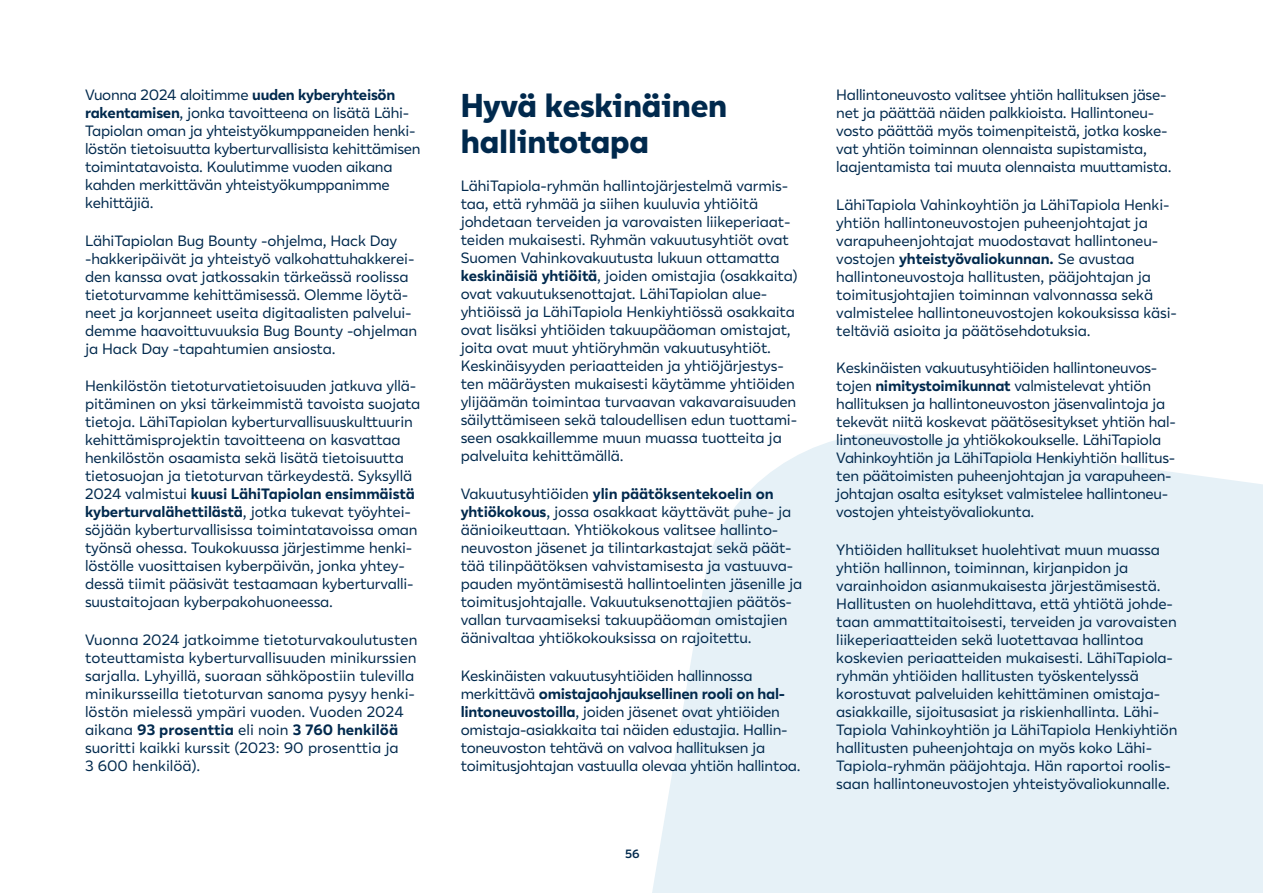
<style>
.page{position:relative;width:1263px;height:893px;background:#fff}
.page>*{position:absolute;margin:0;border:0;box-sizing:border-box;transform-origin:0 0}
.t1{font:800 33px/36px "Lahi Tapiola Sans";letter-spacing:-.005em;color:#00294d}
.Leipis_ei_sisennystä{font:15px/18px "Lahi Tapiola Sans";letter-spacing:-.01em;color:#00294d}
.t2{font:600 12px "Lahi Tapiola Sans";color:#00294d}
.s1{font-weight:700}
</style>
<div class="page">
<svg style="left:652px;top:434px;width:611px;height:459px;background:#e8f2f7"></svg>
<p class="Leipis_ei_sisennystä" style="left:85px;top:85px;width:337px">Vuonna 2024 aloitimme <span class="s1">uuden kyberyhteisön rakentamisen</span>, jonka tavoitteena on lisätä Lähi-Tapiolan oman ja yhteistyökumppaneiden henki&shy;löstön tietoisuutta kyberturvallisista kehittämisen toimintatavoista. Koulutimme vuoden aikana kahden merkittävän yhteistyökumppanimme kehittäjiä.</p>
<p class="Leipis_ei_sisennystä" style="left:85px;top:230px;width:334px">LähiTapiolan Bug Bounty -ohjelma, Hack Day -hakkeripäivät ja yhteistyö valkohattuhakkerei&shy;den kanssa ovat jatkossakin tärkeässä roolissa tietoturvamme kehittämisessä. Olemme löytä&shy;neet ja korjanneet useita digitaalisten palvelui&shy;demme haavoittuvuuksia Bug Bounty -ohjelman ja Hack Day -tapahtumien ansiosta.</p>
<p class="Leipis_ei_sisennystä" style="left:85px;top:376px;width:337px">Henkilöstön tietoturvatietoisuuden jatkuva yllä&shy;pitäminen on yksi tärkeimmistä tavoista suojata tietoja. LähiTapiolan kyberturvallisuuskulttuurin kehittämisprojektin tavoitteena on kasvattaa henkilöstön osaamista sekä lisätä tietoisuutta tietosuojan ja tietoturvan tärkeydestä. Syksyllä 2024 valmistui <span class="s1">kuusi LähiTapiolan ensimmäistä kyberturvalähettilästä</span>, jotka tukevat työyhtei&shy;söjään kyberturvallisissa toimintatavoissa oman työnsä ohessa. Toukokuussa järjestimme henki&shy;löstölle vuosittaisen kyberpäivän, jonka yhtey&shy;dessä tiimit pääsivät testaamaan kyberturvalli&shy;suustaitojaan kyberpakohuoneessa.</p>
<p class="Leipis_ei_sisennystä" style="left:85px;top:630px;width:334px">Vuonna 2024 jatkoimme tietoturvakoulutusten toteuttamista kyberturvallisuuden minikurssien sarjalla. Lyhyillä, suoraan sähköpostiin tulevilla minikursseilla tietoturvan sanoma pysyy henki&shy;löstön mielessä ympäri vuoden. Vuoden 2024 aikana <span class="s1">93 prosenttia</span> eli noin <span class="s1">3 760 henkilöä </span>suoritti kaikki kurssit (2023: 90 prosenttia ja<br>3 600 henkilöä).</p>
<h3 class="t1" style="left:461px;top:84px;width:268px">Hyvä keskinäinen hallintotapa</h3>
<p class="Leipis_ei_sisennystä" style="left:461px;top:176px;width:338px">LähiTapiola-ryhmän hallintojärjestelmä varmis&shy;taa, että ryhmää ja siihen kuuluvia yhtiöitä johdetaan terveiden ja varovaisten liikeperiaat&shy;teiden mukaisesti. Ryhmän vakuutusyhtiöt ovat Suomen Vahinkovakuutusta lukuun ottamatta <span class="s1">keskinäisiä yhtiöitä</span>, joiden omistajia (osakkaita) ovat vakuutuksenottajat. LähiTapiolan alue&shy;yhtiöissä ja LähiTapiola Henkiyhtiössä osakkaita ovat lisäksi yhtiöiden takuupääoman omistajat, joita ovat muut yhtiöryhmän vakuutusyhtiöt.<br>Keskinäisyyden periaatteiden ja yhtiöjärjestys&shy;ten määräysten mukaisesti käytämme yhtiöiden ylijäämän toimintaa turvaavan vakavaraisuuden säilyttämiseen sekä taloudellisen edun tuottami&shy;seen osakkaillemme muun muassa tuotteita ja palveluita kehittämällä.</p>
<p class="Leipis_ei_sisennystä" style="left:461px;top:484px;width:343px">Vakuutusyhtiöiden <span class="s1">ylin päätöksentekoelin on yhtiökokous</span>, jossa osakkaat käyttävät puhe- ja äänioikeuttaan. Yhtiökokous valitsee hallinto&shy;neuvoston jäsenet ja tilintarkastajat sekä päät&shy;tää tilinpäätöksen vahvistamisesta ja vastuuva&shy;pauden myöntämisestä hallintoelinten jäsenille ja toimitusjohtajalle. Vakuutuksenottajien päätös&shy;vallan turvaamiseksi takuupääoman omistajien äänivaltaa yhtiökokouksissa on rajoitettu.</p>
<p class="Leipis_ei_sisennystä" style="left:461px;top:666px;width:341px">Keskinäisten vakuutusyhtiöiden hallinnossa merkittävä <span class="s1">omistajaohjauksellinen rooli on hal&shy;lintoneuvostoilla</span>, joiden jäsenet ovat yhtiöiden omistaja-asiakkaita tai näiden edustajia. Hallin&shy;toneuvoston tehtävä on valvoa hallituksen ja toimitusjohtajan vastuulla olevaa yhtiön hallintoa.</p>
<p class="t2" style="left:625px;top:845px;width:16px">56</p>
<p class="Leipis_ei_sisennystä" style="left:836px;top:85px;width:337px">Hallintoneuvosto valitsee yhtiön hallituksen jäse&shy;net ja päättää näiden palkkioista. Hallintoneu&shy;vosto päättää myös toimenpiteistä, jotka koske&shy;vat yhtiön toiminnan olennaista supistamista, laajentamista tai muuta olennaista muuttamista.</p>
<p class="Leipis_ei_sisennystä" style="left:836px;top:194px;width:342px">LähiTapiola Vahinkoyhtiön ja LähiTapiola Henki&shy;yhtiön hallintoneuvostojen puheenjohtajat ja varapuheenjohtajat muodostavat hallintoneu&shy;vostojen <span class="s1">yhteistyövaliokunnan.</span> Se avustaa hallintoneuvostoja hallitusten, pääjohtajan ja toimitusjohtajien toiminnan valvonnassa sekä valmistelee hallintoneuvostojen kokouksissa käsi&shy;teltäviä asioita ja päätösehdotuksia.</p>
<p class="Leipis_ei_sisennystä" style="left:836px;top:358px;width:341px">Keskinäisten vakuutusyhtiöiden hallintoneuvos&shy;tojen <span class="s1">nimitystoimikunnat</span> valmistelevat yhtiön hallituksen ja hallintoneuvoston jäsenvalintoja ja tekevät niitä koskevat päätösesitykset yhtiön hal&shy;lintoneuvostolle ja yhtiökokoukselle. LähiTapiola Vahinkoyhtiön ja LähiTapiola Henkiyhtiön hallitus&shy;ten päätoimisten puheenjohtajan ja varapuheen&shy;johtajan osalta esitykset valmistelee hallintoneu&shy;vostojen yhteistyövaliokunta.</p>
<p class="Leipis_ei_sisennystä" style="left:836px;top:540px;width:343px">Yhtiöiden hallitukset huolehtivat muun muassa yhtiön hallinnon, toiminnan, kirjanpidon ja varainhoidon asianmukaisesta järjestämisestä.<br>Hallitusten on huolehdittava, että yhtiötä johde&shy;taan ammattitaitoisesti, terveiden ja varovaisten liikeperiaatteiden sekä luotettavaa hallintoa koskevien periaatteiden mukaisesti. LähiTapiola&shy;ryhmän yhtiöiden hallitusten työskentelyssä korostuvat palveluiden kehittäminen omistaja&shy;asiakkaille, sijoitusasiat ja riskienhallinta. Lähi-Tapiola Vahinkoyhtiön ja LähiTapiola Henkiyhtiön hallitusten puheenjohtaja on myös koko Lähi-Tapiola-ryhmän pääjohtaja. Hän raportoi roolis&shy;saan hallintoneuvostojen yhteistyövaliokunnalle.</p>
</div>
